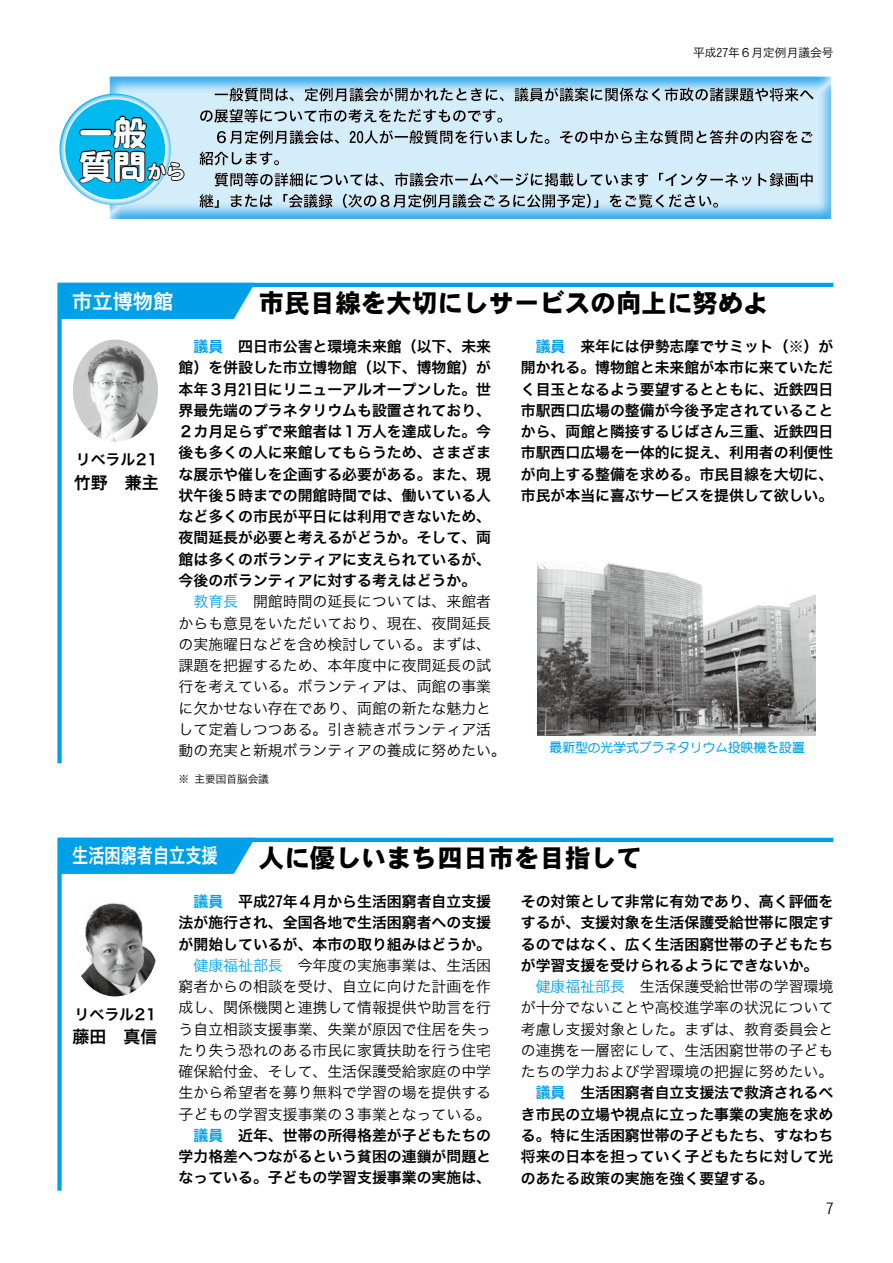
<style>
.page{position:relative;width:893px;height:1263px;background:#fff}
.page>*{position:absolute;margin:0;border:0;box-sizing:border-box;transform-origin:0 0}
.t1{font:34.05px/34px "DF Maru Gothic SB WIN RKSJ H";color:#fff}
.t2{font:25.5px "DFHS Gothic W9 WIN RKSJ H";color:#000}
.t3{font:20.25px "Hiragino Kaku W6 90 ms RKSJ H";color:#fff;scale:.8 1}
.t4{font:20.25px "Hiragino Kaku W6 90 ms RKSJ H";color:#fff}
.t5{font:16.95px "Hiragino Kaku W6 90 ms RKSJ H";color:#000}
.t6{font:14.85px/21.3px "Hiragino Kaku W6 90 ms RKSJ H";color:#000;text-align:justify}
.t7{font:14.85px/21.3px "Hiragino Kaku W3 90 ms RKSJ H";color:#000;text-align:justify}
.t8{font:12.75px "DF Maru Gothic Bd WIN RKSJ H";color:#00a0e9}
.t9{font:11.7px "Hiragino Kaku W3 90 ms RKSJ H";color:#000}
.t10{font:10.65px "Hiragino Kaku W3 90 ms RKSJ H";color:#000}
.s1{font-size:20.4px}
.s2{color:#00a0e9}
</style>
<div class="page">
<div style="left:57px;top:838px;width:5px;height:353px;background:#00a0e9"></div>
<img style="left:81px;top:903px;width:75px;height:93px">
<hr style="left:60px;top:838px;width:773px;height:4px;background:#00a0e9">
<svg style="left:62px;top:842px;width:191px;height:32px;background:#0da5ea"></svg>
<div style="left:109px;top:76px;width:723px;height:145px;background:#00a0e9;opacity:.8"></div>
<svg style="left:60px;top:94px;width:111px;height:111px"></svg>
<div style="left:65px;top:99px;width:100px;height:100px;background:#00b9ef;border-radius:50%"></div>
<svg style="left:78px;top:114px;width:107px;height:70px"></svg>
<hr style="left:60px;top:283px;width:773px;height:4px;background:#00a0e9">
<svg style="left:62px;top:287px;width:193px;height:32px;background:#0fa5ea"></svg>
<div style="left:57px;top:283px;width:5px;height:480px;background:#00a0e9"></div>
<img style="left:73px;top:340px;width:85px;height:102px">
<img style="left:538px;top:563px;width:277px;height:173px">
<h1 class="t1" style="left:79px;top:115px;width:109px">一般質問<span class="s1">から</span></h1>
<h3 class="t4" style="left:72px;top:291px;width:102px">市立博物館</h3>
<p class="t9" style="left:693px;top:47px;width:142px">平成27年６月定例月議会号</p>
<h2 class="t2" style="left:259px;top:290px;width:512px">市民目線を大切にしサービスの向上に努めよ</h2>
<p class="t6" style="left:76px;top:450px;width:86px">リベラル２１</p>
<p class="t5" style="left:74px;top:473px;width:87px">竹野　兼主</p>
<p class="t6" style="left:179px;top:336px;width:314px;text-indent:15px"><span class="s2">議員</span>　四日市公害と環境未来館（以下、未来館）を併設した市立博物館（以下、博物館）が本年３月21日にリニューアルオープンした。世界最先端のプラネタリウムも設置されており、２カ月足らずで来館者は１万人を達成した。今後も多くの人に来館してもらうため、さまざまな展示や催しを企画する必要がある。また、現状午後５時までの開館時間では、働いている人など多くの市民が平日には利用できないため、夜間延長が必要と考えるがどうか。そして、両館は多くのボランティアに支えられているが、今後のボランティアに対する考えはどうか。</p>
<p class="t7" style="left:179px;top:592px;width:329px;text-align:left;text-indent:15px"><span class="s2">教育長</span>　開館時間の延長については、来館者からも意見をいただいており、現在、夜間延長の実施曜日などを含め検討している。まずは、課題を把握するため、本年度中に夜間延長の試行を考えている。ボランティアは、両館の事業に欠かせない存在であり、両館の新たな魅力として定着しつつある。引き続きボランティア活動の充実と新規ボランティアの養成に努めたい。</p>
<p class="t10" style="left:179px;top:773px;width:92px">※ 主要国首脳会議</p>
<p class="t6" style="left:521px;top:336px;width:314px;text-indent:15px"><span class="s2">議員</span>　来年には伊勢志摩でサミット（※）が開かれる。博物館と未来館が本市に来ていただく目玉となるよう要望するとともに、近鉄四日市駅西口広場の整備が今後予定されていることから、両館と隣接するじばさん三重、近鉄四日市駅西口広場を一体的に捉え、利用者の利便性が向上する整備を求める。市民目線を大切に、市民が本当に喜ぶサービスを提供して欲しい。</p>
<p class="t8" style="left:550px;top:741px;width:257px">最新型の光学式プラネタリウム投映機を設置</p>
<h2 class="t2" style="left:259px;top:845px;width:384px">人に優しいまち四日市を目指して</h2>
<h3 class="t3" style="left:72px;top:845px;width:183px">生活困窮者自立支援</h3>
<p class="t6" style="left:179px;top:891px;width:314px;text-indent:15px"><span class="s2">議員</span>　平成27年４月から生活困窮者自立支援法が施行され、全国各地で生活困窮者への支援が開始しているが、本市の取り組みはどうか。</p>
<p class="t7" style="left:179px;top:955px;width:314px;text-indent:15px"><span class="s2">健康福祉部長</span>　今年度の実施事業は、生活困窮者からの相談を受け、自立に向けた計画を作成し、関係機関と連携して情報提供や助言を行う自立相談支援事業、失業が原因で住居を失ったり失う恐れのある市民に家賃扶助を行う住宅確保給付金、そして、生活保護受給家庭の中学生から希望者を募り無料で学習の場を提供する子どもの学習支援事業の３事業となっている。</p>
<p class="t6" style="left:179px;top:1125px;width:314px;text-indent:15px"><span class="s2">議員</span>　近年、世帯の所得格差が子どもたちの学力格差へつながるという貧困の連鎖が問題となっている。子どもの学習支援事業の実施は、</p>
<p class="t6" style="left:521px;top:891px;width:314px">その対策として非常に有効であり、高く評価をするが、支援対象を生活保護受給世帯に限定するのではなく、広く生活困窮世帯の子どもたちが学習支援を受けられるようにできないか。</p>
<p class="t7" style="left:521px;top:976px;width:314px;text-indent:15px"><span class="s2">健康福祉部長</span>　生活保護受給世帯の学習環境が十分でないことや高校進学率の状況について考慮し支援対象とした。まずは、教育委員会との連携を一層密にして、生活困窮世帯の子どもたちの学力および学習環境の把握に努めたい。</p>
<p class="t6" style="left:521px;top:1083px;width:314px;text-indent:15px"><span class="s2">議員</span>　生活困窮者自立支援法で救済されるべき市民の立場や視点に立った事業の実施を求める。特に生活困窮世帯の子どもたち、すなわち将来の日本を担っていく子どもたちに対して光のあたる政策の実施を強く要望する。</p>
<p class="t6" style="left:75px;top:1004px;width:86px">リベラル２１</p>
<p class="t5" style="left:73px;top:1028px;width:87px">藤田　真信</p>
<p class="t7" style="left:826px;top:1199px;width:9px">7</p>
</div>
